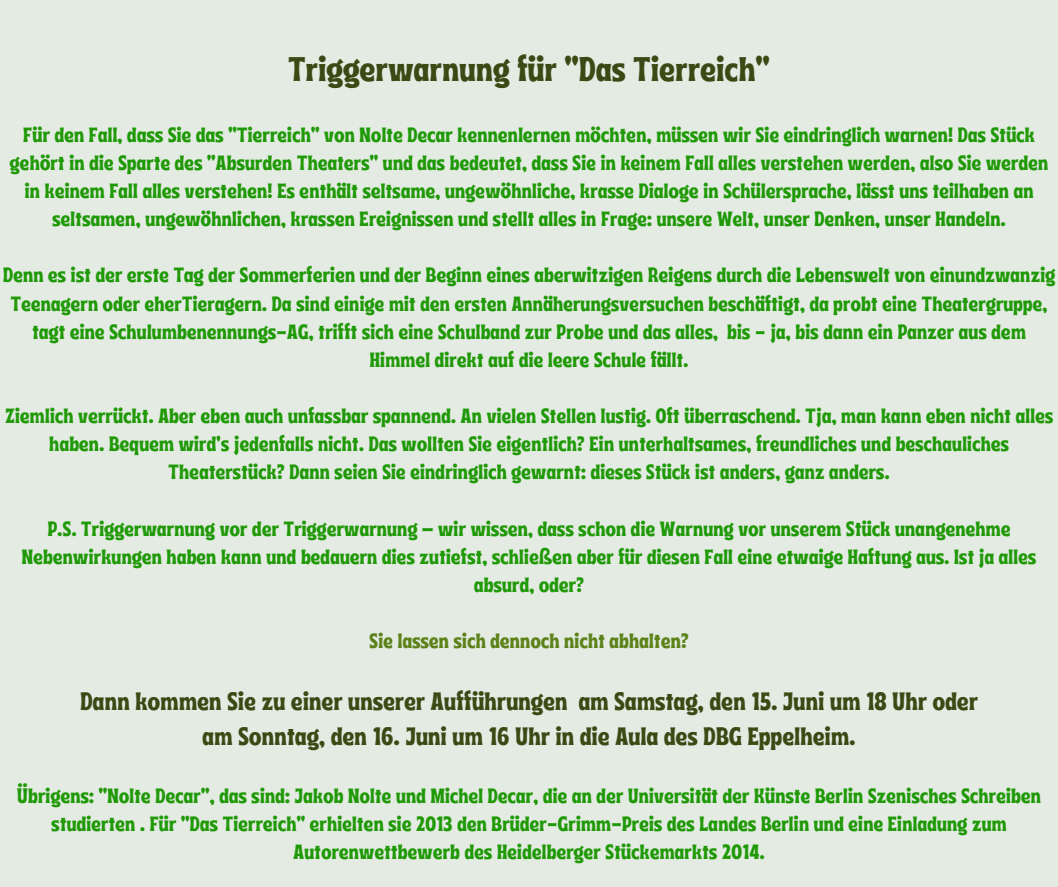
<style>
.page{position:relative;width:1058px;height:887px;background:#fff}
.page>*{position:absolute;margin:0;border:0;box-sizing:border-box;transform-origin:0 0}
.t1{font:34.2px "Ayr Tropika Island Int";letter-spacing:.015em;color:#3b4a15}
.t2{font:25.2px/34.8px "Ayr Tropika Island Int";letter-spacing:.015em;color:#3b4a15;text-align:center}
.t3{font:20.7px/28.2px "Ayr Tropika Island Int";letter-spacing:.015em;color:#209907;text-align:center}
.t4{font:20.7px "Ayr Tropika Island Int";letter-spacing:.015em;color:#5c8219}
</style>
<div class="page">
<div style="left:0;top:0;width:1058px;height:886px;background:#e4ebe3"></div>
<h1 class="t1" style="left:288px;top:36px;width:483px">Triggerwarnung für “Das Tierreich“</h1>
<p class="t3" style="left:10px;top:118px;width:1039px">Für den Fall, dass Sie das “Tierreich“ von Nolte Decar kennenlernen möchten, müssen wir Sie eindringlich warnen! Das Stück gehört in die Sparte des ”Absurden Theaters“ und das bedeutet, dass Sie in keinem Fall alles verstehen werden, also Sie werden in keinem Fall alles verstehen! Es enthält seltsame, ungewöhnliche, krasse Dialoge in Schülersprache, lässt uns teilhaben an seltsamen, ungewöhnlichen, krassen Ereignissen und stellt alles in Frage: unsere Welt, unser Denken, unser Handeln.</p>
<p class="t3" style="left:3px;top:259px;width:1053px">Denn es ist der erste Tag der Sommerferien und der Beginn eines aberwitzigen Reigens durch die Lebenswelt von einundzwanzig Teenagern oder eherTieragern. Da sind einige mit den ersten Annäherungsversuchen beschäftigt, da probt eine Theatergruppe, tagt eine Schulumbenennungs-AG, trifft sich eine Schulband zur Probe und das alles, bis - ja, bis dann ein Panzer aus dem Himmel direkt auf die leere Schule fällt.</p>
<p class="t3" style="left:5px;top:400px;width:1049px">Ziemlich verrückt. Aber eben auch unfassbar spannend. An vielen Stellen lustig. Oft überraschend. Tja, man kann eben nicht alles haben. Bequem wird’s jedenfalls nicht. Das wollten Sie eigentlich? Ein unterhaltsames, freundliches und beschauliches<br>Theaterstück? Dann seien Sie eindringlich gewarnt: dieses Stück ist anders, ganz anders.</p>
<p class="t3" style="left:22px;top:512px;width:1015px">P.S. Triggerwarnung vor der Triggerwarnung – wir wissen, dass schon die Warnung vor unserem Stück unangenehme<br>Nebenwirkungen haben kann und bedauern dies zutiefst, schließen aber für diesen Fall eine etwaige Haftung aus. Ist ja alles absurd, oder?</p>
<p class="t4" style="left:369px;top:621px;width:320px">Sie lassen sich dennoch nicht abhalten?</p>
<h2 class="t2" style="left:80px;top:681px;width:899px">Dann kommen Sie zu einer unserer Aufführungen am Samstag, den 15. Juni um 18 Uhr oder am Sonntag, den 16. Juni um 16 Uhr in die Aula des DBG Eppelheim.</h2>
<p class="t3" style="left:17px;top:779px;width:1025px">Übrigens: “Nolte Decar“, das sind: Jakob Nolte und Michel Decar, die an der Universität der Künste Berlin Szenisches Schreiben studierten . Für ”Das Tierreich“ erhielten sie 2013 den Brüder-Grimm-Preis des Landes Berlin und eine Einladung zum<br>Autorenwettbewerb des Heidelberger Stückemarkts 2014.</p>
</div>
